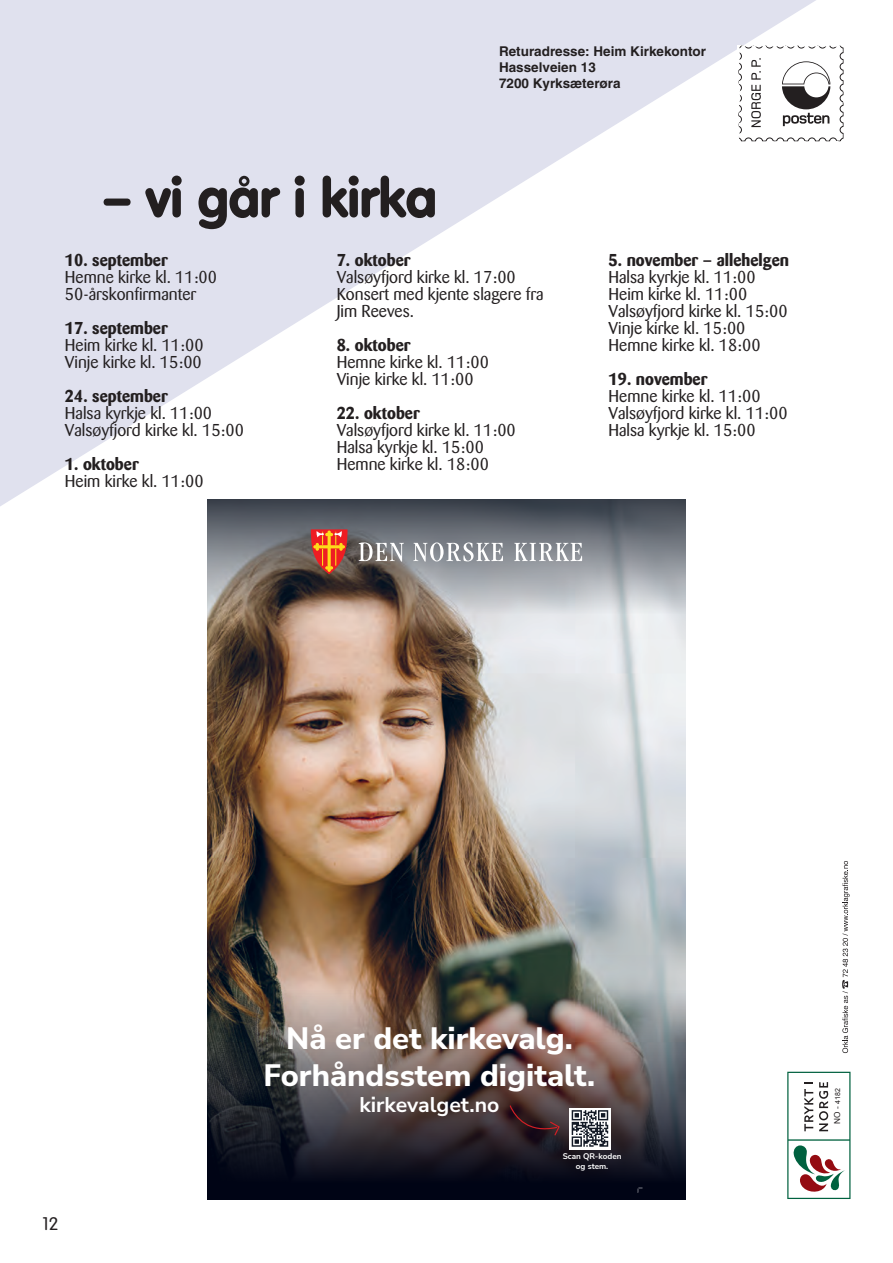
<style>
.page{position:relative;width:893px;height:1263px;background:#fff}
.page>*{position:absolute;margin:0;border:0;box-sizing:border-box;transform-origin:0 0}
.t1{font:900 54px "VAG Rounded";color:#231f20}
.t2{font:800 30.9px/37px "Nunito Sans";color:#fff;text-align:center}
.t3{font:700 21.3px "Nunito Sans";color:#fff}
.t4{font:300 18px "VAG Rounded";color:#231f20}
.t5{font:17.1px/17.1px "Barmeno";color:#231f20}
.t6{font:700 17.1px "Barmeno";color:#231f20}
.t7{font:700 13.5px "Helvetica";color:#231f20}
.t8{font:700 8.1px/9.8px "Nunito Sans";color:#fff;text-align:center}
.t9{font:7.05px "Arial";color:#231f20}
.s1{font-size:8.25px}
</style>
<div class="page">
<svg style="left:0;top:0;width:816px;height:506px;fill:#e0e1ee"></svg>
<svg style="left:738px;top:141px;width:103px;height:2px"></svg>
<svg style="left:737px;top:45px;width:107px;height:96px"></svg>
<svg style="left:842px;top:861px;width:8px;height:192px"></svg>
<svg style="left:787px;top:1072px;width:63px;height:127px"></svg>
<img style="left:207px;top:638px;width:479px;height:317px">
<img style="left:207px;top:955px;width:479px;height:244px">
<svg style="left:207px;top:500px;width:479px;height:138px;background:#888686"></svg>
<svg style="left:359px;top:542px;width:45px;height:20px"></svg>
<svg style="left:413px;top:542px;width:90px;height:20px"></svg>
<svg style="left:514px;top:543px;width:68px;height:18px"></svg>
<svg style="left:311px;top:529px;width:37px;height:45px;background:#ce5832"></svg>
<svg style="left:569px;top:1108px;width:42px;height:41px"></svg>
<svg style="left:572px;top:1110px;width:36px;height:37px"></svg>
<svg style="left:509px;top:1104px;width:51px;height:32px;background:#3e2529"></svg>
<svg style="left:638px;top:1188px;width:4px;height:4px"></svg>
<p class="t1" style="left:104px;top:165px;width:335px">– vi går i kirka</p>
<p class="t7" style="left:499px;top:43px;width:209px">Returadresse: Heim Kirkekontor</p>
<p class="t7" style="left:499px;top:59px;width:98px">Hasselveien 13</p>
<p class="t7" style="left:499px;top:75px;width:123px">7200 Kyrksæterøra</p>
<p class="t6" style="left:65px;top:250px;width:104px">10. september</p>
<p class="t5" style="left:65px;top:269px;width:154px">Hemne kirke kl. 11:00</p>
<p class="t5" style="left:65px;top:286px;width:133px">50-årskonfirmanter</p>
<p class="t6" style="left:65px;top:318px;width:104px">17. september</p>
<p class="t5" style="left:65px;top:337px;width:140px">Heim kirke kl. 11:00</p>
<p class="t5" style="left:65px;top:354px;width:138px">Vinje kirke kl. 15:00</p>
<p class="t6" style="left:65px;top:386px;width:104px">24. september</p>
<p class="t5" style="left:65px;top:405px;width:149px">Halsa kyrkje kl. 11:00</p>
<p class="t5" style="left:65px;top:422px;width:181px">Valsøyfjord kirke kl. 15:00</p>
<p class="t6" style="left:65px;top:454px;width:75px">1. oktober</p>
<p class="t5" style="left:65px;top:473px;width:140px">Heim kirke kl. 11:00</p>
<p class="t6" style="left:337px;top:250px;width:75px">7. oktober</p>
<p class="t5" style="left:337px;top:269px;width:181px">Valsøyfjord kirke kl. 17:00</p>
<p class="t5" style="left:337px;top:286px;width:208px">Konsert med kjente slagere fra<br>Jim Reeves.</p>
<p class="t6" style="left:337px;top:335px;width:75px">8. oktober</p>
<p class="t5" style="left:337px;top:354px;width:154px">Hemne kirke kl. 11:00</p>
<p class="t5" style="left:337px;top:371px;width:138px">Vinje kirke kl. 11:00</p>
<p class="t6" style="left:337px;top:403px;width:85px">22. oktober</p>
<p class="t5" style="left:337px;top:422px;width:181px">Valsøyfjord kirke kl. 11:00</p>
<p class="t5" style="left:337px;top:439px;width:149px">Halsa kyrkje kl. 15:00</p>
<p class="t5" style="left:337px;top:456px;width:154px">Hemne kirke kl. 18:00</p>
<p class="t6" style="left:609px;top:250px;width:182px">5. november – allehelgen</p>
<p class="t5" style="left:609px;top:269px;width:149px">Halsa kyrkje kl. 11:00</p>
<p class="t5" style="left:609px;top:286px;width:140px">Heim kirke kl. 11:00</p>
<p class="t5" style="left:609px;top:303px;width:181px">Valsøyfjord kirke kl. 15:00</p>
<p class="t5" style="left:609px;top:320px;width:138px">Vinje kirke kl. 15:00</p>
<p class="t5" style="left:609px;top:337px;width:154px">Hemne kirke kl. 18:00</p>
<p class="t6" style="left:609px;top:369px;width:100px">19. november</p>
<p class="t5" style="left:609px;top:388px;width:154px">Hemne kirke kl. 11:00</p>
<p class="t5" style="left:609px;top:405px;width:181px">Valsøyfjord kirke kl. 11:00</p>
<p class="t5" style="left:609px;top:422px;width:149px">Halsa kyrkje kl. 15:00</p>
<p class="t4" style="left:43px;top:1214px;width:17px">12</p>
<p class="t2" style="left:264px;top:1019px;width:333px">Nå er det kirkevalg.<br>Forhåndsstem digitalt.</p>
<p class="t3" style="left:359px;top:1089px;width:141px">kirkevalget.no</p>
<p class="t8" style="left:563px;top:1151px;width:60px">Scan QR-koden og stem.</p>
<p class="t9" style="left:833px;top:1124px;width:38px;rotate:-90deg"><span class="s1">NO -</span> 4182</p>
</div>
